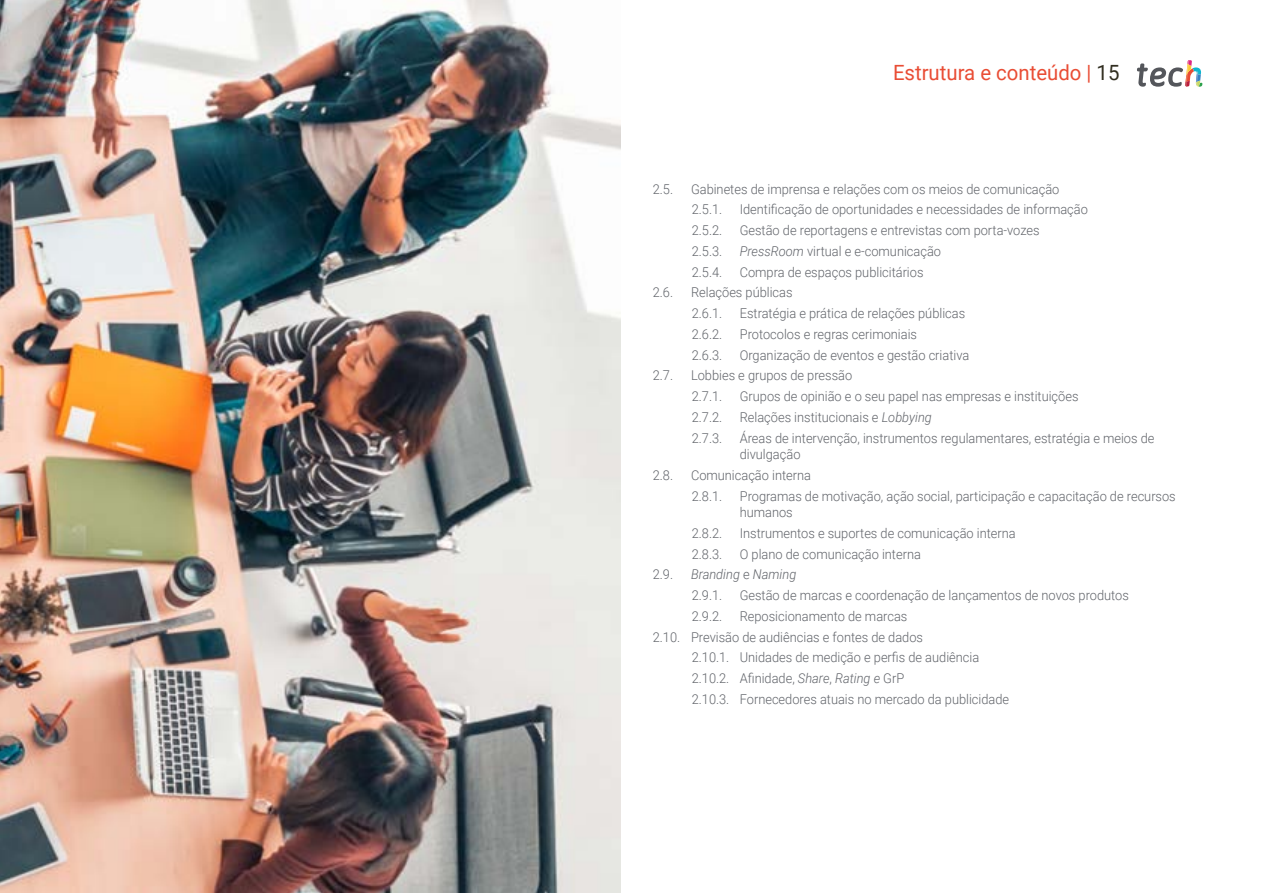
<style>
.page{position:relative;width:1263px;height:893px;background:#fff}
.page>*{position:absolute;margin:0;border:0;box-sizing:border-box;transform-origin:0 0}
.t1{font:21px "Roboto";color:#e94d35}
.t2{font:300 13.5px/20.7px "Roboto";color:#61646a;scale:.95 1}
.t3{font:italic 300 13.5px/20.7px "Roboto";color:#61646a;scale:.95 1}
.s1{color:#312e20}
.s2{font-style:italic}
.s3{font-style:normal}
</style>
<div class="page">
<img style="left:0;top:0;width:621px;height:893px">
<svg style="left:1137px;top:60px;width:65px;height:27px"></svg>
<h1 class="t1" style="left:893px;top:57px;width:228px">Estrutura e conteúdo | <span class="s1">15</span></h1>
<p class="t2" style="left:653px;top:178px;width:23px">2.5.</p>
<p class="t2" style="left:691px;top:178px;width:389px">Gabinetes de imprensa e relações com os meios de comunicação<br>2.5.1.</p>
<p class="t2" style="left:740px;top:199px;width:368px">Identificação de oportunidades e necessidades de informação</p>
<p class="t2" style="left:692px;top:220px;width:34px">2.5.2.</p>
<p class="t2" style="left:740px;top:220px;width:317px">Gestão de reportagens e entrevistas com porta-vozes</p>
<p class="t2" style="left:692px;top:240px;width:34px">2.5.3.</p>
<p class="t2" style="left:740px;top:240px;width:213px"><span class="s2">PressRoom</span> virtual e e-comunicação</p>
<p class="t2" style="left:692px;top:261px;width:34px">2.5.4.</p>
<p class="t2" style="left:740px;top:261px;width:195px">Compra de espaços publicitários</p>
<p class="t2" style="left:653px;top:282px;width:23px">2.6.</p>
<p class="t2" style="left:691px;top:282px;width:108px">Relações públicas<br>2.6.1.</p>
<p class="t2" style="left:740px;top:303px;width:239px">Estratégia e prática de relações públicas</p>
<p class="t2" style="left:692px;top:323px;width:34px">2.6.2.</p>
<p class="t2" style="left:740px;top:323px;width:188px">Protocolos e regras cerimoniais</p>
<p class="t2" style="left:692px;top:344px;width:34px">2.6.3.</p>
<p class="t2" style="left:740px;top:344px;width:243px">Organização de eventos e gestão criativa</p>
<p class="t2" style="left:653px;top:365px;width:23px">2.7.</p>
<p class="t2" style="left:691px;top:365px;width:171px">Lobbies e grupos de pressão<br>2.7.1.</p>
<p class="t2" style="left:740px;top:386px;width:358px">Grupos de opinião e o seu papel nas empresas e instituições</p>
<p class="t2" style="left:692px;top:406px;width:34px">2.7.2.</p>
<p class="t2" style="left:740px;top:406px;width:204px">Relações institucionais e <span class="s2">Lobbying</span></p>
<p class="t2" style="left:692px;top:427px;width:34px">2.7.3.</p>
<p class="t2" style="left:740px;top:429px;width:438px;line-height:16.5px">Áreas de intervenção, instrumentos regulamentares, estratégia e meios de divulgação</p>
<p class="t2" style="left:653px;top:464px;width:23px">2.8.</p>
<p class="t2" style="left:691px;top:464px;width:128px">Comunicação interna<br>2.8.1.</p>
<p class="t2" style="left:740px;top:487px;width:460px;line-height:16.5px">Programas de motivação, ação social, participação e capacitação de recursos humanos</p>
<p class="t2" style="left:692px;top:522px;width:34px">2.8.2.</p>
<p class="t2" style="left:740px;top:522px;width:292px">Instrumentos e suportes de comunicação interna</p>
<p class="t2" style="left:692px;top:543px;width:34px">2.8.3.</p>
<p class="t2" style="left:740px;top:543px;width:192px">O plano de comunicação interna</p>
<p class="t2" style="left:653px;top:564px;width:23px">2.9.</p>
<p class="t3" style="left:691px;top:564px;width:112px">Branding <span class="s3">e</span> Naming<br><span class="s3">2.9.1.</span></p>
<p class="t2" style="left:740px;top:585px;width:411px">Gestão de marcas e coordenação de lançamentos de novos produtos</p>
<p class="t2" style="left:692px;top:605px;width:34px">2.9.2.</p>
<p class="t2" style="left:740px;top:605px;width:178px">Reposicionamento de marcas</p>
<p class="t2" style="left:653px;top:626px;width:286px">2.10. Previsão de audiências e fontes de dados</p>
<p class="t2" style="left:692px;top:647px;width:304px">2.10.1. Unidades de medição e perfis de audiência</p>
<p class="t2" style="left:692px;top:668px;width:225px">2.10.2. Afinidade, <span class="s2">Share</span>, <span class="s2">Rating e</span> GrP</p>
<p class="t2" style="left:692px;top:688px;width:336px">2.10.3. Fornecedores atuais no mercado da publicidade</p>
</div>
